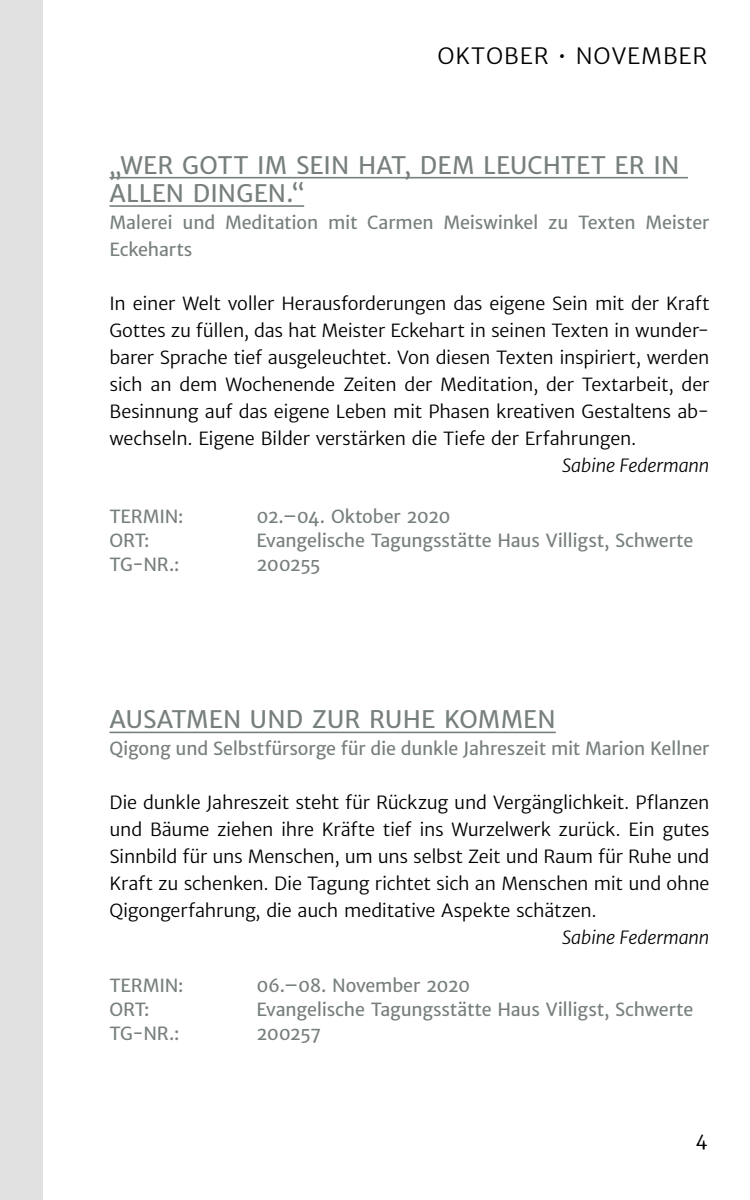
<style>
.page{position:relative;width:750px;height:1200px;background:#fff}
.page>*{position:absolute;margin:0;border:0;box-sizing:border-box;transform-origin:0 0}
.t1{font:24px/28.3px "Merriweather Sans";letter-spacing:.005em;color:#77807d}
.t2{font:22.35px "Merriweather Sans";letter-spacing:.04em;color:#000}
.t3{font:18px/27px "Merriweather Sans";letter-spacing:-.01em;color:#000;text-align:justify}
.t4{font:18px/27px "Merriweather Sans";letter-spacing:-.01em;color:#77807d}
.t5{font:italic 18px "Merriweather Sans";letter-spacing:-.005em;color:#000}
.t6{font:18px "Merriweather Sans";color:#030303}
</style>
<div class="page">
<hr style="left:110px;top:177px;width:578px;height:1px;background:#77807d">
<hr style="left:110px;top:205px;width:194px;height:2px;background:#77807d">
<hr style="left:110px;top:732px;width:446px;height:1px;background:#77807d">
<div style="left:0;top:0;width:43px;height:1200px;background:#e1e1e1"></div>
<p class="t2" style="left:437px;top:43px;width:272px">OKTOBER • NOVEMBER</p>
<h1 class="t1" style="left:110px;top:151px;width:571px">„WER GOTT IM SEIN HAT, DEM LEUCHTET ER IN<br>ALLEN DINGEN.“</h1>
<p class="t4" style="left:110px;top:209px;width:602px">Malerei und Meditation mit Carmen Meiswinkel zu Texten Meister<br>Eckeharts</p>
<p class="t3" style="left:110px;top:290px;width:602px">In einer Welt voller Herausforderungen das eigene Sein mit der Kraft Gottes zu füllen, das hat Meister Eckehart in seinen Texten in wunder&shy;barer Sprache tief ausgeleuchtet. Von diesen Texten inspiriert, werden sich an dem Wochenende Zeiten der Meditation, der Textarbeit, der Besinnung auf das eigene Leben mit Phasen kreativen Gestaltens ab&shy;wechseln. Eigene Bilder verstärken die Tiefe der Erfahrungen.</p>
<p class="t5" style="left:562px;top:454px;width:149px">Sabine Federmann</p>
<p class="t4" style="left:110px;top:503px;width:76px">TERMIN:</p>
<p class="t4" style="left:257px;top:503px;width:196px">02.–04. Oktober 2020</p>
<p class="t4" style="left:110px;top:527px;width:42px">ORT:</p>
<p class="t4" style="left:257px;top:527px;width:438px">Evangelische Tagungsstätte Haus Villigst, Schwerte</p>
<p class="t4" style="left:110px;top:551px;width:71px">TG-NR.:</p>
<p class="t4" style="left:257px;top:551px;width:66px">200255</p>
<h1 class="t1" style="left:110px;top:706px;width:448px">AUSATMEN UND ZUR RUHE KOMMEN</h1>
<p class="t4" style="left:110px;top:736px;width:602px">Qigong und Selbstfürsorge für die dunkle Jahreszeit mit Marion Kellner</p>
<p class="t3" style="left:110px;top:790px;width:602px">Die dunkle Jahreszeit steht für Rückzug und Vergänglichkeit. Pflanzen und Bäume ziehen ihre Kräfte tief ins Wurzelwerk zurück. Ein gutes Sinnbild für uns Menschen, um uns selbst Zeit und Raum für Ruhe und Kraft zu schenken. Die Tagung richtet sich an Menschen mit und ohne Qigongerfahrung, die auch meditative Aspekte schätzen.</p>
<p class="t5" style="left:562px;top:927px;width:149px">Sabine Federmann</p>
<p class="t4" style="left:110px;top:973px;width:76px">TERMIN:</p>
<p class="t4" style="left:257px;top:973px;width:215px">06.–08. November 2020</p>
<p class="t4" style="left:110px;top:997px;width:42px">ORT:</p>
<p class="t4" style="left:257px;top:997px;width:438px">Evangelische Tagungsstätte Haus Villigst, Schwerte</p>
<p class="t4" style="left:110px;top:1020px;width:71px">TG-NR.:</p>
<p class="t4" style="left:257px;top:1020px;width:66px">200257</p>
<p class="t6" style="left:696px;top:1129px;width:13px">4</p>
</div>
